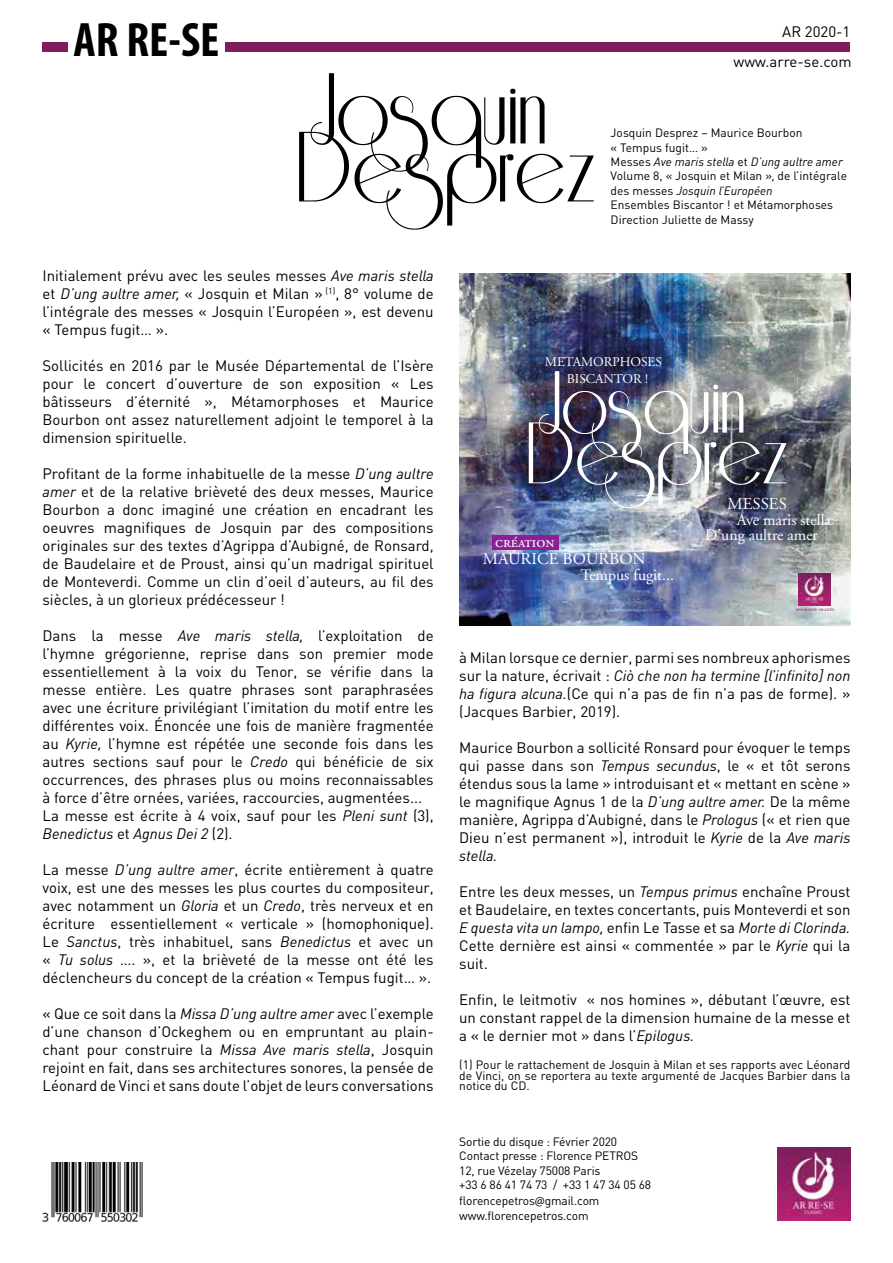
<style>
.page{position:relative;width:893px;height:1263px;background:#fff}
.page>*{position:absolute;margin:0;border:0;box-sizing:border-box;transform-origin:0 0}
.t1{font:700 condensed 48.6px "Myriad Pro";color:#000}
.t2{font:16.65px "Adobe Garamond";color:#fff}
.t3{font:15.9px "Adobe Garamond";color:#fff}
.t4{font:15.9px "Adobe Garamond Regular SC";color:#fff}
.t5{font:15px/18px "DIN";color:#000;text-align:justify}
.t6{font:italic 15px "DINOT";color:#000}
.t7{font:15px "DINOT";color:#000}
.t8{font:13.35px "Adobe Garamond";color:#fff}
.t9{font:12px/14.4px "DINOT";letter-spacing:-.01em;color:#000}
.t10{font:12px/10.5px "DIN";color:#000;text-align:justify}
.t11{font:4.95px "Myriad Pro";letter-spacing:.03em;color:#881f60}
.s1{font-family:"DINOT";font-style:italic}
.s2{font-family:"DIN";font-style:normal}
.s3{font-style:italic}
.s4{font-family:"Myriad Pro";font-size:13.5px}
</style>
<div class="page">
<div style="left:43px;top:43px;width:807px;height:9px;background:#801e5d"></div>
<div style="left:68px;top:19px;width:157px;height:47px;background:#fff"></div>
<img style="left:299px;top:73px;width:45px;height:129px">
<img style="left:459px;top:273px;width:391px;height:352px">
<img style="left:529px;top:371px;width:39px;height:112px">
<div style="left:492px;top:535px;width:66px;height:14px;background:#8b1f95"></div>
<img style="left:798px;top:573px;width:32px;height:32px">
<img style="left:777px;top:1147px;width:73px;height:73px">
<div style="left:38px;top:1162px;width:113px;height:62px;background:linear-gradient(to right,#fff,#fff)"></div>
<img style="left:42px;top:1162px;width:109px;height:59px">
<h1 class="t1" style="left:74px;top:9px;width:147px">AR RE-SE</h1>
<p class="t5" style="left:42px;top:266px;width:393px">Initialement prévu avec les seules messes <span class="s1">Ave maris stella </span>et <span class="s1">D’ung aultre amer,</span> « Josquin et Milan » <sup>(1)</sup>, 8° volume de l’intégrale des messes « Josquin l’Européen », est devenu « Tempus fugit… ».</p>
<p class="t5" style="left:42px;top:356px;width:393px">Sollicités en 2016 par le Musée Départemental de l’Isère pour le concert d’ouverture de son exposition « Les bâtisseurs d’éternité », Métamorphoses et Maurice Bourbon ont assez naturellement adjoint le temporel à la dimension spirituelle.</p>
<p class="t5" style="left:42px;top:464px;width:393px">Profitant de la forme inhabituelle de la messe <span class="s1">D’ung aultre amer</span> et de la relative brièveté des deux messes, Maurice Bourbon a donc imaginé une création en encadrant les oeuvres magnifiques de Josquin par des compositions originales sur des textes d’Agrippa d’Aubigné, de Ronsard, de Baudelaire et de Proust, ainsi qu’un madrigal spirituel de Monteverdi. Comme un clin d’oeil d’auteurs, au fil des siècles, à un glorieux prédécesseur !</p>
<p class="t5" style="left:42px;top:626px;width:393px;text-align:left">Dans la messe <span class="s1">Ave maris stella,</span> l’exploitation de l’hymne grégorienne, reprise dans son premier mode essentiellement à la voix du Tenor, se vérifie dans la messe entière. Les quatre phrases sont paraphrasées avec une écriture privilégiant l’imitation du motif entre les différentes voix. Énoncée une fois de manière fragmentée au <span class="s1">Kyrie,</span> l’hymne est répétée une seconde fois dans les autres sections sauf pour le <span class="s1">Credo</span> qui bénéficie de six occurrences, des phrases plus ou moins reconnaissables à force d’être ornées, variées, raccourcies, augmentées...<br>La messe est écrite à 4 voix, sauf pour les <span class="s1">Pleni sunt</span> (3),</p>
<p class="t6" style="left:42px;top:824px;width:192px">Benedictus <span class="s2">et</span> Agnus Dei 2 <span class="s2">(2).</span></p>
<p class="t5" style="left:42px;top:860px;width:393px">La messe <span class="s1">D’ung aultre amer</span>, écrite entièrement à quatre voix, est une des messes les plus courtes du compositeur, avec notamment un <span class="s1">Gloria</span> et un <span class="s1">Credo</span>, très nerveux et en écriture essentiellement « verticale » (homophonique).<br>Le <span class="s1">Sanctus</span>, très inhabituel, sans <span class="s1">Benedictus</span> et avec un « <span class="s1">Tu solus</span> …. », et la brièveté de la messe ont été les déclencheurs du concept de la création « Tempus fugit… ».</p>
<p class="t5" style="left:42px;top:1004px;width:393px">« Que ce soit dans la <span class="s1">Missa D’ung aultre amer</span> avec l’exemple d’une chanson d’Ockeghem ou en empruntant au plain&shy;chant pour construire la <span class="s1">Missa Ave maris stella</span>, Josquin rejoint en fait, dans ses architectures sonores, la pensée de Léonard de Vinci et sans doute l’objet de leurs conversations</p>
<p class="t7" style="left:782px;top:22px;width:70px">AR 2020-1</p>
<p class="t7" style="left:733px;top:52px;width:120px">www.arre-se.com</p>
<p class="t9" style="left:611px;top:125px;width:238px">Josquin Desprez – Maurice Bourbon<br>« Tempus fugit… »<br>Messes <span class="s3">Ave maris stella</span> et <span class="s3">D’ung aultre amer </span>Volume 8, « Josquin et Milan », de l’intégrale des messes <span class="s3">Josquin l’Européen<br></span>Ensembles Biscantor ! et Métamorphoses Direction Juliette de Massy</p>
<p class="t8" style="left:545px;top:355px;width:119px">METAMORPHOSES</p>
<p class="t8" style="left:567px;top:371px;width:83px">BISCANTOR !</p>
<p class="t4" style="left:495px;top:533px;width:61px">création</p>
<p class="t2" style="left:483px;top:550px;width:164px">MAURICE BOURBON</p>
<p class="t3" style="left:581px;top:567px;width:95px">Tempus fugit...</p>
<p class="t2" style="left:728px;top:495px;width:61px">MESSES</p>
<p class="t3" style="left:705px;top:527px;width:114px">D’ung aultre amer</p>
<p class="t3" style="left:737px;top:512px;width:96px">Ave maris stella</p>
<p class="t11" style="left:796px;top:606px;width:40px">www.arre-se.com</p>
<p class="t5" style="left:459px;top:648px;width:393px">à Milan lorsque ce dernier, parmi ses nombreux aphorismes</p>
<p class="t6" style="left:459px;top:666px;width:393px"><span class="s2">sur la nature, écrivait :</span> Ciò che non ha termine [l’infinito] non</p>
<p class="t5" style="left:459px;top:684px;width:393px"><span class="s1">ha figura alcuna.</span>(Ce qui n’a pas de fin n’a pas de forme). » (Jacques Barbier, 2019).</p>
<p class="t5" style="left:459px;top:738px;width:393px">Maurice Bourbon a sollicité Ronsard pour évoquer le temps qui passe dans son <span class="s1">Tempus secundus</span>, le « et tôt serons étendus sous la lame » introduisant et « mettant en scène » le magnifique Agnus 1 de la <span class="s1">D’ung aultre amer.</span> De la même manière, Agrippa d’Aubigné, dans le <span class="s1">Prologus</span> (« et rien que Dieu n’est permanent »), introduit le <span class="s1">Kyrie</span> de la <span class="s1">Ave maris</span></p>
<p class="t6" style="left:459px;top:846px;width:40px">stella.</p>
<p class="t5" style="left:459px;top:882px;width:393px">Entre les deux messes, un <span class="s1">Tempus primus</span> enchaîne Proust et Baudelaire, en textes concertants, puis Monteverdi et son</p>
<p class="t6" style="left:459px;top:918px;width:393px">E questa vita un lampo, <span class="s2">enfin Le Tasse et sa</span> Morte di Clorinda.</p>
<p class="t5" style="left:459px;top:936px;width:393px">Cette dernière est ainsi « commentée » par le <span class="s1">Kyrie</span> qui la suit.</p>
<p class="t5" style="left:459px;top:990px;width:393px">Enfin, le leitmotiv « nos homines », débutant l’œuvre, est un constant rappel de la dimension humaine de la messe et a « le dernier mot » dans l’<span class="s1">Epilogus.</span></p>
<p class="t10" style="left:459px;top:1059px;width:393px">(1) Pour le rattachement de Josquin à Milan et ses rapports avec Léonard de Vinci, on se reportera au texte argumenté de Jacques Barbier dans la notice du CD.</p>
<p class="t9" style="left:459px;top:1134px;width:193px">Sortie du disque : Février 2020<br>Contact presse : Florence PETROS<br>12, rue Vézelay 75008 Paris<br>+33 6 86 41 74 73 / +33 1 47 34 05 68</p>
<p class="t9" style="left:459px;top:1194px;width:142px">florencepetros<span class="s4">@</span>gmail.com www.florencepetros.com</p>
</div>
